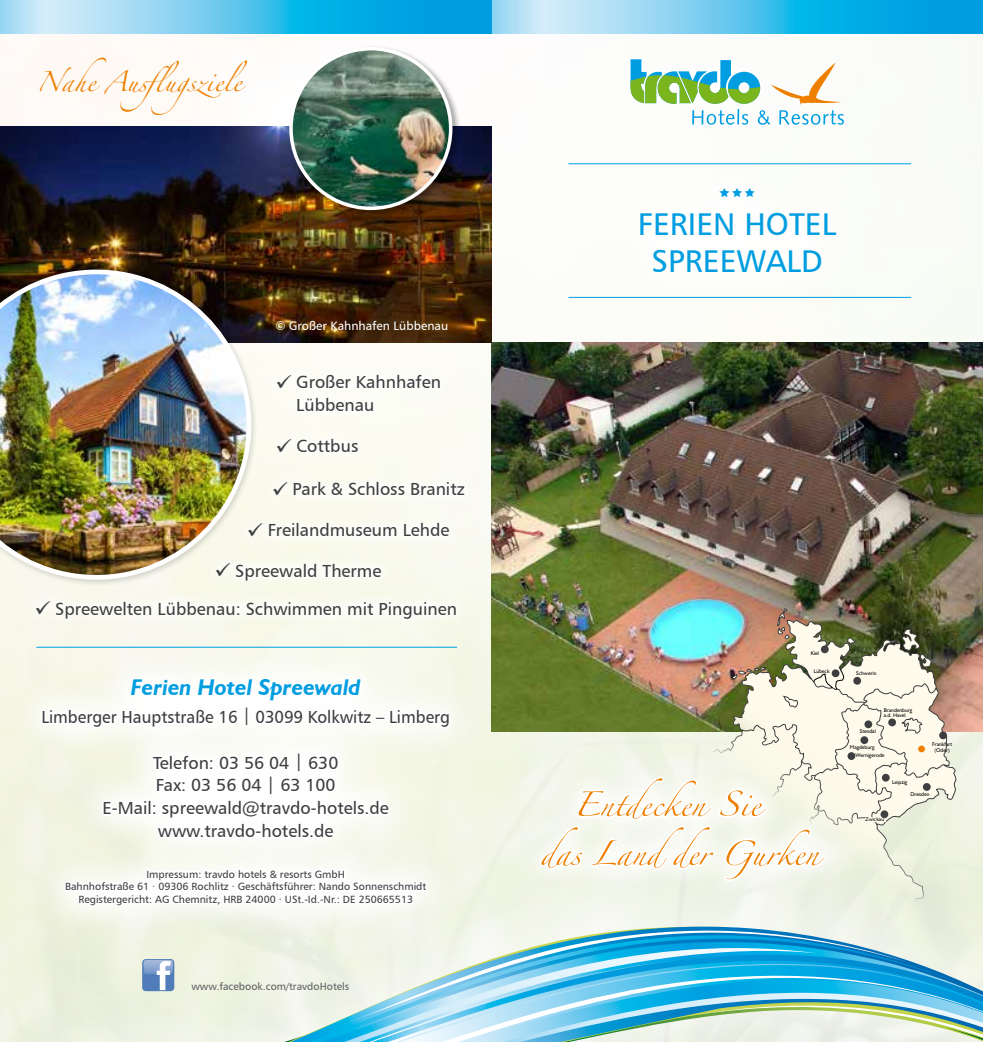
<style>
.page{position:relative;width:983px;height:1042px;background:#fff}
.page>*{position:absolute;margin:0;border:0;box-sizing:border-box;transform-origin:0 0}
.t1{font:55.12px/49px "Zapfino Extra LT One";color:#ee7f00;text-align:center}
.t2{font:45.5px "Zapfino Extra LT One";color:#ee7f00}
.t3{font:31.5px/37.8px "Humanist 777 BT Roman B";color:#009ee0;text-align:center}
.t4{font:italic 700 22.75px "Humanist 521 BT";color:#009ee0}
.t5{font:17.5px/22.8px "Humanist 777 BT Roman B";color:#3e3d40;text-align:center}
.t6{font:17.5px "Humanist 777 BT Roman B";color:#3e3d40;scale:.95 1}
.t7{font:12.25px "Humanist 777 BT Roman B";color:#fff}
.t8{font:10.5px/12.6px "Humanist 777 BT Roman B";color:#3e3d40;text-align:center}
.t9{font:10.5px "Humanist 777 BT Roman B";color:#606163}
.t10{font:5.42px/5.4px "Humanist 521 BT";color:#000}
.s1{font-family:"Humanist 521 BT"}
</style>
<div class="page">
<img style="left:0;top:34px;width:967px;height:678px">
<svg style="left:491px;top:0;width:491px;height:34px;background:#58c4ec"></svg>
<svg style="left:0;top:0;width:491px;height:34px;background:#55c2ec"></svg>
<div style="left:599px;top:148px;width:276px;height:166px;background:#fff"></div>
<hr style="left:568px;top:163px;width:343px;height:1px;background:#009ee0">
<hr style="left:568px;top:297px;width:343px;height:1px;background:#009ee0">
<img style="left:491px;top:342px;width:491px;height:370px">
<div style="left:616px;top:46px;width:240px;height:92px;background:#fff"></div>
<svg style="left:630px;top:59px;width:213px;height:66px"></svg>
<svg style="left:0;top:712px;width:982px;height:330px;background:#ebeedb"></svg>
<svg style="left:290px;top:926px;width:692px;height:47px;background:#d8e7e0"></svg>
<svg style="left:309px;top:935px;width:668px;height:38px;background:#dfeae0"></svg>
<svg style="left:209px;top:973px;width:773px;height:69px;background:#c9e4e2"></svg>
<svg style="left:340px;top:930px;width:567px;height:95px;background:#71c1dd"></svg>
<svg style="left:817px;top:993px;width:165px;height:49px;background:#b5d9d2"></svg>
<svg style="left:344px;top:948px;width:473px;height:94px;background:#8ed3e6"></svg>
<svg style="left:944px;top:619px;width:12px;height:309px;background:#c5bdaa"></svg>
<div style="left:938px;top:731px;width:8px;height:8px;background:#3e3d40;border-radius:50%"></div>
<div style="left:518px;top:754px;width:329px;height:149px;background:#f1f5e7"></div>
<svg style="left:538px;top:608px;width:406px;height:320px"></svg>
<div style="left:9px;top:646px;width:473px;height:292px;background:#f2f5e4"></div>
<svg style="left:39px;top:641px;width:414px;height:276px"></svg>
<div style="left:142px;top:959px;width:32px;height:32px;background:#507dba;border-radius:4px"></div>
<img style="left:143px;top:960px;width:30px;height:14px">
<svg style="left:157px;top:961px;width:14px;height:29px"></svg>
<img style="left:0;top:126px;width:491px;height:216px">
<div style="left:0;top:266px;width:258px;height:320px;background:#000;opacity:.15"></div>
<img style="left:0;top:270px;width:251px;height:310px">
<div style="left:287px;top:45px;width:174px;height:174px;background:#000;opacity:.35"></div>
<img style="left:291px;top:49px;width:159px;height:159px;border-radius:80px">
<div style="left:289px;top:47px;width:163px;height:163px;border:4px solid #fff;border-radius:50%"></div>
<div style="left:266px;top:364px;width:185px;height:58px;background:#fcfcf5"></div>
<div style="left:266px;top:428px;width:103px;height:35px;background:#fcfcf3"></div>
<div style="left:262px;top:471px;width:213px;height:35px;background:#fbfbf3"></div>
<div style="left:205px;top:553px;width:187px;height:38px;background:#f9faee"></div>
<div style="left:25px;top:590px;width:441px;height:40px;background:#f9faef"></div>
<div style="left:237px;top:512px;width:223px;height:35px;background:#fafbf2"></div>
<h2 class="t2" style="left:36px;top:48px;width:207px">Nahe Ausflugsziele</h2>
<p class="t7" style="left:275px;top:318px;width:174px"><span class="s1">©</span> Großer Kahnhafen Lübbenau</p>
<p class="t5" style="left:296px;top:370px;width:146px;text-align:left;text-indent:-21px">✓ Großer Kahnhafen<br>Lübbenau</p>
<p class="t5" style="left:275px;top:434px;width:84px">✓ Cottbus</p>
<p class="t5" style="left:272px;top:477px;width:195px">✓ Park &amp; Schloss Branitz</p>
<p class="t5" style="left:247px;top:518px;width:204px">✓ Freilandmuseum Lehde</p>
<p class="t5" style="left:214px;top:559px;width:168px">✓ Spreewald Therme</p>
<p class="t5" style="left:34px;top:597px;width:424px">✓ Spreewelten Lübbenau: Schwimmen mit Pinguinen</p>
<h3 class="t4" style="left:131px;top:673px;width:231px">Ferien Hotel Spreewald</h3>
<p class="t6" style="left:41px;top:706px;width:431px">Limberger Hauptstraße 16 | 03099 Kolkwitz – Limberg</p>
<p class="t5" style="left:102px;top:751px;width:288px">Telefon: 03 56 04 | 630<br>Fax: 03 56 04 | 63 100<br>E-Mail: spreewald@travdo-hotels.de www.travdo-hotels.de</p>
<p class="t8" style="left:65px;top:867px;width:363px">I mpressum: travdo hotels &amp; resorts GmbH<br>Bahnhofstraße 61 ∙ 09306 Rochlitz · Geschäftsführer: Nando Sonnenschmidt<br>Registergericht: AG Chemnitz, HRB 24000 · USt.-Id.-Nr.: DE 250665513</p>
<p class="t9" style="left:191px;top:980px;width:159px">www.facebook.com/travdoHotels</p>
<h3 class="t3" style="left:637px;top:204px;width:200px">Ferien Hotel<br>Spreewald</h3>
<p class="t10" style="left:810px;top:650px;width:10px">Kiel</p>
<p class="t10" style="left:813px;top:668px;width:17px">Lübeck</p>
<h1 class="t1" style="left:540px;top:772px;width:280px">Entdecken Sie<br>das Land der Gurken</h1>
<p class="t10" style="left:856px;top:670px;width:22px">Schwerin</p>
<p class="t10" style="left:859px;top:728px;width:17px">Stendal</p>
<p class="t10" style="left:849px;top:744px;width:26px">Magdeburg</p>
<p class="t10" style="left:883px;top:707px;width:30px">Brandenburg a.d. Havel</p>
<p class="t10" style="left:855px;top:752px;width:30px">Wernigerode</p>
<p class="t10" style="left:891px;top:779px;width:17px">Leipzig</p>
<p class="t10" style="left:931px;top:740px;width:22px;line-height:6.5px;text-align:center">Frankfurt (Oder)</p>
<p class="t10" style="left:865px;top:816px;width:20px">Zwickau</p>
<p class="t10" style="left:910px;top:791px;width:20px">Dresden</p>
</div>
